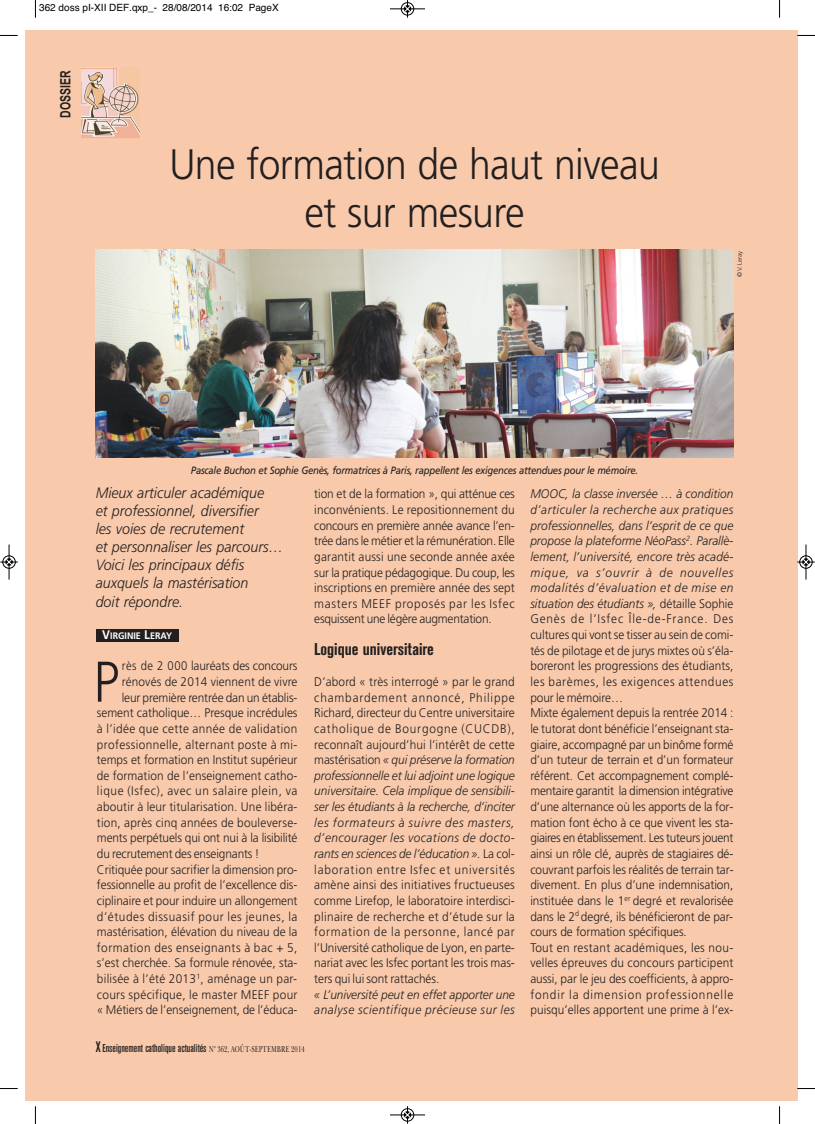
<style>
.page{position:relative;width:815px;height:1124px;background:#fff}
.page>*{position:absolute;margin:0;border:0;box-sizing:border-box;transform-origin:0 0}
.t1{font:300 57.25px "Frutiger";color:#231f20;scale:.9 1}
.t2{font:300 42.5px/47.5px "Frutiger";letter-spacing:-.015em;color:#231f20;text-align:center;scale:.92 1}
.t3{font:700 condensed 16.88px "Akzidenz Grotesk BE";color:#231f20}
.t4{font:italic 300 15px/18.1px "Frutiger";color:#231f20;scale:.95 1}
.t5{font:700 14.25px "Arial Narrow";color:#231f20;scale:.9 1}
.t6{font:300 12.5px/15.6px "Frutiger";letter-spacing:-.005em;color:#231f20;text-align:justify;scale:.95 1}
.t7{font:italic 300 12.5px/15.6px "Frutiger";letter-spacing:.045em;color:#231f20;scale:.95 1}
.t8{font:300 12.5px "Frutiger";letter-spacing:.035em;color:#231f20;scale:.95 1}
.t9{font:300 12.5px "Frutiger";letter-spacing:.025em;color:#231f20;scale:.95 1}
.t10{font:300 12.5px "Frutiger";letter-spacing:.05em;color:#231f20;scale:.95 1}
.t11{font:300 12.5px "Frutiger";letter-spacing:.02em;color:#231f20;scale:.95 1}
.t12{font:300 12.5px "Frutiger";letter-spacing:.045em;color:#231f20;scale:.95 1}
.t13{font:300 12.5px "Frutiger";letter-spacing:.04em;color:#231f20;scale:.95 1}
.t14{font:300 12.5px "Frutiger";letter-spacing:-.005em;color:#231f20;scale:.9 1}
.t15{font:500 condensed 11.25px "Akzidenz Grotesk BE";color:#231f20}
.t16{font:italic 10.62px "Frutiger";letter-spacing:-.025em;color:#231f20;scale:.9 1}
.t17{font:10px "Helvetica";color:#000}
.t18{font:700 9.38px "Frutiger";color:#fff;scale:.95 1}
.t19{font:300 6.25px "Frutiger";letter-spacing:-.015em;color:#231f20}
.s1{font-size:12.5px}
.s2{font-style:italic}
.s3{font-size:15px}
.s4{font-family:"Baskerville BT";font-weight:400;font-stretch:normal;font-size:8.75px}
</style>
<div class="page">
<div style="left:26px;top:30px;width:771px;height:1070px;background:#f8caab"></div>
<div style="left:96px;top:629px;width:83px;height:13px;background:#231f20"></div>
<img style="left:96px;top:250px;width:637px;height:208px">
<img style="left:81px;top:67px;width:59px;height:71px">
<svg style="left:35px;top:0;width:1px;height:18px"></svg>
<svg style="left:0;top:35px;width:18px;height:1px"></svg>
<svg style="left:779px;top:0;width:1px;height:18px"></svg>
<svg style="left:797px;top:35px;width:18px;height:1px"></svg>
<svg style="left:35px;top:1106px;width:1px;height:17px"></svg>
<svg style="left:0;top:1088px;width:18px;height:1px"></svg>
<svg style="left:779px;top:1106px;width:1px;height:17px"></svg>
<svg style="left:797px;top:1087px;width:18px;height:2px"></svg>
<div style="left:401px;top:2px;width:13px;height:14px;border:1px solid #fff;border-radius:50%"></div>
<hr style="left:390px;top:9px;width:35px;height:1px;background:#000">
<div style="left:401px;top:2px;width:13px;height:13px;border:1px solid #000;border-radius:50%"></div>
<svg style="left:404px;top:0;width:7px;height:18px"></svg>
<hr style="left:390px;top:1114px;width:35px;height:1px;background:#000">
<div style="left:401px;top:1108px;width:13px;height:13px;border:1px solid #000;border-radius:50%"></div>
<svg style="left:404px;top:1106px;width:7px;height:17px"></svg>
<div style="left:2px;top:555px;width:14px;height:13px;border:1px solid #fff;border-radius:50%"></div>
<hr style="left:9px;top:544px;width:1px;height:35px;background:#000">
<div style="left:3px;top:555px;width:12px;height:13px;border:1px solid #000;border-radius:50%"></div>
<svg style="left:0;top:558px;width:18px;height:7px"></svg>
<div style="left:799px;top:555px;width:14px;height:13px;border:1px solid #fff;border-radius:50%"></div>
<hr style="left:806px;top:544px;width:1px;height:35px;background:#000">
<div style="left:800px;top:555px;width:12px;height:13px;border:1px solid #000;border-radius:50%"></div>
<svg style="left:797px;top:558px;width:18px;height:7px"></svg>
<p class="t17" style="left:39px;top:2px;width:241px">362 doss pI-XII DEF.qxp_- 28/08/2014 16:02 PageX</p>
<p class="t5" style="left:57px;top:118px;width:54px;rotate:-90deg">DOSSIER</p>
<h2 class="t2" style="left:169px;top:144px;width:535px">Une formation de haut niveau et sur mesure</h2>
<p class="t19" style="left:737px;top:277px;width:28px;rotate:-90deg">© V. Leray</p>
<p class="t16" style="left:191px;top:466px;width:498px">Pascale Buchon et Sophie Genès, formatrices à Paris, rappellent les exigences attendues pour le mémoire.</p>
<p class="t4" style="left:96px;top:484px;width:199px">Mieux articuler académique<br>et professionnel, diversifier<br>les voies de recrutement<br>et personnaliser les parcours…<br>Voici les principaux défis auxquels la mastérisation<br>doit répondre.</p>
<p class="t18" style="left:102px;top:632px;width:75px"><span class="s1">V</span>IRGINIE <span class="s1">L</span>ERAY</p>
<h1 class="t1" style="left:93px;top:658px;width:30px">P</h1>
<p class="t14" style="left:122px;top:661px;width:197px">rès de 2 000 lauréats des concours</p>
<p class="t6" style="left:122px;top:674px;width:187px">rénovés de 2014 viennent de vivre</p>
<p class="t6" style="left:122px;top:690px;width:186px">leur première rentrée dan un établis-</p>
<p class="t6" style="left:97px;top:706px;width:213px">sement catholique… Presque incrédules</p>
<p class="t8" style="left:97px;top:723px;width:213px">à l’idée que cette année de validation</p>
<p class="t8" style="left:97px;top:739px;width:213px">professionnelle, alternant poste à mi-</p>
<p class="t6" style="left:97px;top:752px;width:213px">temps et formation en Institut supérieur</p>
<p class="t6" style="left:97px;top:768px;width:213px">de formation de l’enseignement catho-</p>
<p class="t10" style="left:97px;top:786px;width:213px">lique (Isfec), avec un salaire plein, va</p>
<p class="t6" style="left:97px;top:799px;width:213px">aboutir à leur titularisation. Une libéra-</p>
<p class="t11" style="left:97px;top:817px;width:213px">tion, après cinq années de bouleverse-</p>
<p class="t6" style="left:97px;top:831px;width:213px">ments perpétuels qui ont nui à la lisibilité</p>
<p class="t6" style="left:97px;top:846px;width:172px">du recrutement des enseignants !</p>
<p class="t6" style="left:97px;top:862px;width:213px">Critiquée pour sacrifier la dimension pro-</p>
<p class="t6" style="left:97px;top:877px;width:213px">fessionnelle au profit de l’excellence dis-</p>
<p class="t6" style="left:97px;top:893px;width:213px">ciplinaire et pour induire un allongement</p>
<p class="t12" style="left:97px;top:911px;width:213px">d’études dissuasif pour les jeunes, la</p>
<p class="t6" style="left:97px;top:924px;width:213px">mastérisation, élévation du niveau de la</p>
<p class="t13" style="left:97px;top:942px;width:213px">formation des enseignants à bac + 5,</p>
<p class="t6" style="left:97px;top:956px;width:213px">s’est cherchée. Sa formule rénovée, sta-</p>
<p class="t9" style="left:97px;top:973px;width:212px">bilisée à l’été 2013<sup>1</sup>, aménage un par-</p>
<p class="t9" style="left:97px;top:989px;width:213px">cours spécifique, le master MEEF pour</p>
<p class="t6" style="left:97px;top:1002px;width:213px">« Métiers de l’enseignement, de l’éduca-</p>
<p class="t6" style="left:314px;top:487px;width:213px">tion et de la formation », qui atténue ces inconvénients. Le repositionnement du concours en première année avance l’en&shy;trée dans le métier et la rémunération. Elle garantit aussi une seconde année axée sur la pratique pédagogique. Du coup, les inscriptions en première année des sept masters MEEF proposés par les Isfec esquissent une légère augmentation.</p>
<h3 class="t3" style="left:314px;top:642px;width:121px">Logique universitaire</h3>
<p class="t6" style="left:314px;top:674px;width:213px">D’abord « très interrogé » par le grand chambardement annoncé, Philippe Richard, directeur du Centre universitaire catholique de Bourgogne (CUCDB), reconnaît aujourd’hui l’intérêt de cette mastérisation <span class="s2">« qui préserve la formation professionnelle et lui adjoint une logique universitaire. Cela implique de sensibili&shy;ser les étudiants à la recherche, d’inciter les formateurs à suivre des masters, d’encourager les vocations de docto&shy;rants en sciences de l’éducation ».</span> La col&shy;laboration entre Isfec et universités amène ainsi des initiatives fructueuses comme Lirefop, le laboratoire interdisci&shy;plinaire de recherche et d’étude sur la formation de la personne, lancé par l’Université catholique de Lyon, en parte&shy;nariat avec les Isfec portant les trois mas&shy;ters qui lui sont rattachés.</p>
<p class="t7" style="left:314px;top:987px;width:213px">« L’université peut en effet apporter une analyse scientifique précieuse sur les</p>
<p class="t15" style="left:96px;top:1043px;width:211px"><span class="s3">X</span> Enseignement catholique actualités <span class="s4">N° 362, AOÛT-SEPTEMBRE 2014</span></p>
<p class="t6" style="left:530px;top:487px;width:216px;text-align:left"><span class="s2">MOOC, la classe inversée … à condition d’articuler la recherche aux pratiques professionnelles, dans l’esprit de ce que propose la plateforme NéoPass</span><sup>2</sup><span class="s2">. Parallè&shy;lement, l’université, encore très acadé&shy;mique, va s’ouvrir à de nouvelles modalités d’évaluation et de mise en situation des étudiants »,</span> détaille Sophie Genès de l’Isfec Île-de-France. Des cultures qui vont se tisser au sein de comi&shy;tés de pilotage et de jurys mixtes où s’éla&shy;boreront les progressions des étudiants, les barèmes, les exigences attendues pour le mémoire…<br>Mixte également depuis la rentrée 2014 : le tutorat dont bénéficie l’enseignant sta&shy;giaire, accompagné par un binôme formé d’un tuteur de terrain et d’un formateur référent. Cet accompagnement complé&shy;mentaire garantit la dimension intégrative d’une alternance où les apports de la for&shy;mation font écho à ce que vivent les sta&shy;giaires en établissement. Les tuteurs jouent ainsi un rôle clé, auprès de stagiaires dé&shy;couvrant parfois les réalités de terrain tar&shy;divement. En plus d’une indemnisation, instituée dans le 1<sup>er</sup> degré et revalorisée dans le 2<sup>d</sup> degré, ils bénéficieront de par&shy;cours de formation spécifiques.<br>Tout en restant académiques, les nou&shy;velles épreuves du concours participent aussi, par le jeu des coefficients, à appro&shy;fondir la dimension professionnelle puisqu’elles apportent une prime à l’ex-</p>
</div>
